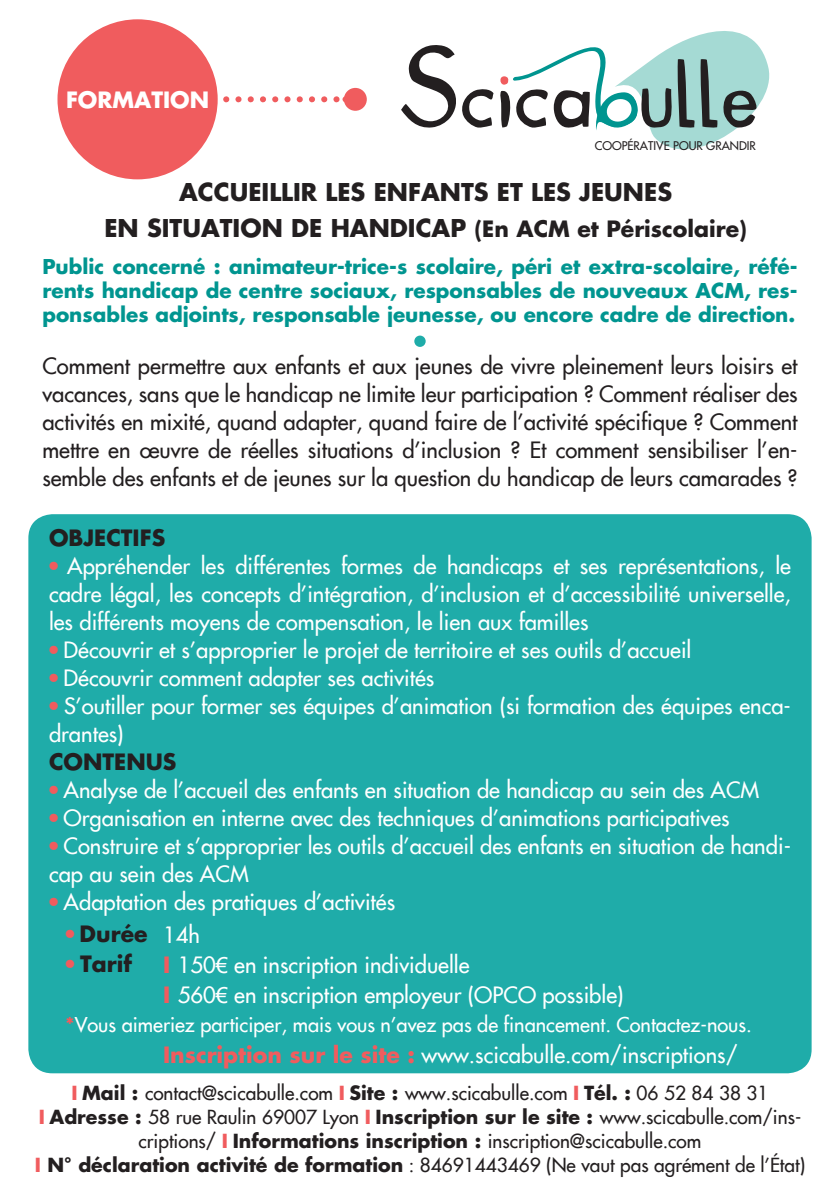
<style>
.page{position:relative;width:840px;height:1191px;background:#fff}
.page>*{position:absolute;margin:0;border:0;box-sizing:border-box;transform-origin:0 0}
.t1{font:700 24px/36px "Futura";color:#231f20;text-align:center}
.t2{font:22px/28px "Futura";color:#fff}
.t3{font:22px/28px "Futura";color:#231f20;text-align:justify}
.t4{font:700 22px "Futura";color:#231f20}
.t5{font:700 22px "Futura";color:#fff}
.t6{font:700 20px/24px "Futura";color:#009590;text-align:justify}
.t7{font:20px "Futura";color:#fff}
.t8{font:19px/24px "Futura";color:#231f20;text-align:center}
.t9{font:11.6px "Futura";color:#231f20}
.s1{font-size:22px}
.s2{font-family:"Futura Std";font-weight:700;font-stretch:condensed;color:#f05c5e}
.s3{font-weight:700;color:#f05c5e}
.s4{font-family:"Arial"}
.s5{font-family:"Futura Std";font-stretch:condensed;color:#f05c5e}
.s6{font-weight:700}
</style>
<div class="page">
<div style="left:28px;top:514px;width:783px;height:559px;background:#1faca9;border-radius:24px"></div>
<div style="left:344px;top:88px;width:22px;height:23px;background:#f05c5e;border-radius:50%"></div>
<svg style="left:217px;top:96px;width:122px;height:6px"></svg>
<div style="left:57px;top:19px;width:160px;height:160px;background:#f05c5e;border-radius:50%"></div>
<svg style="left:401px;top:45px;width:92px;height:83px"></svg>
<svg style="left:500px;top:31px;width:268px;height:119px"></svg>
<div style="left:414px;top:335px;width:11px;height:12px;background:#1faca9;border-radius:50%"></div>
<p class="t5" style="left:66px;top:91px;width:144px">FORMATION</p>
<p class="t9" style="left:594px;top:140px;width:163px">COOPÉRATIVE POUR GRANDIR</p>
<p class="t1" style="left:104px;top:176px;width:643px">ACCUEILLIR LES ENFANTS ET LES JEUNES<br>EN SITUATION DE HANDICAP <span class="s1">(En ACM et Périscolaire)</span></p>
<p class="t6" style="left:42px;top:256px;width:756px">Public concerné : animateur-trice-s scolaire, péri et extra-scolaire, réfé&shy;rents handicap de centre sociaux, responsables de nouveaux ACM, res&shy;ponsables adjoints, responsable jeunesse, ou encore cadre de direction.</p>
<p class="t3" style="left:42px;top:353px;width:756px">Comment permettre aux enfants et aux jeunes de vivre pleinement leurs loisirs et vacances, sans que le handicap ne limite leur participation ? Comment réaliser des activités en mixité, quand adapter, quand faire de l’activité spécifique ? Comment mettre en œuvre de réelles situations d’inclusion ? Et comment sensibiliser l’en&shy;semble des enfants et de jeunes sur la question du handicap de leurs camarades ?</p>
<p class="t4" style="left:49px;top:529px;width:118px">OBJECTIFS</p>
<p class="t2" style="left:49px;top:553px;width:743px;text-align:justify"><span class="s2">•</span> Appréhender les différentes formes de handicaps et ses représentations, le cadre légal, les concepts d’intégration, d’inclusion et d’accessibilité universelle, les différents moyens de compensation, le lien aux familles</p>
<p class="t2" style="left:49px;top:637px;width:643px"><span class="s2">•</span> Découvrir et s’approprier le projet de territoire et ses outils d’accueil</p>
<p class="t2" style="left:49px;top:665px;width:386px"><span class="s2">•</span> Découvrir comment adapter ses activités</p>
<p class="t2" style="left:49px;top:693px;width:743px"><span class="s2">•</span> S’outiller pour former ses équipes d’animation (si formation des équipes enca&shy;drantes)</p>
<p class="t4" style="left:49px;top:753px;width:129px">CONTENUS</p>
<p class="t2" style="left:49px;top:777px;width:711px"><span class="s2">•</span> Analyse de l’accueil des enfants en situation de handicap au sein des ACM</p>
<p class="t2" style="left:49px;top:805px;width:681px"><span class="s2">•</span> Organisation en interne avec des techniques d’animations participatives</p>
<p class="t2" style="left:49px;top:833px;width:743px"><span class="s2">•</span> Construire et s’approprier les outils d’accueil des enfants en situation de handi&shy;cap au sein des ACM</p>
<p class="t2" style="left:49px;top:889px;width:347px"><span class="s2">•</span> Adaptation des pratiques d’activités</p>
<p class="t2" style="left:163px;top:921px;width:462px;line-height:30px">14h<br><span class="s3">I</span> 150<span class="s4">€</span> en inscription individuelle<br><span class="s3">I</span> 560<span class="s4">€</span> en inscription employeur (OPCO possible)</p>
<p class="t2" style="left:163px;top:1042px;width:576px"><span class="s3">Inscription sur le site :</span> www.scicabulle.com/inscriptions/</p>
<p class="t4" style="left:65px;top:925px;width:83px"><span class="s5">•</span> Durée</p>
<p class="t4" style="left:65px;top:955px;width:68px"><span class="s5">•</span> Tarif</p>
<p class="t7" style="left:65px;top:1016px;width:688px"><span class="s3">*</span>Vous aimeriez participer, mais vous n’avez pas de financement. Contactez-nous.</p>
<p class="t8" style="left:35px;top:1082px;width:771px"><span class="s3">I</span> <span class="s6">Mail :</span> contact@scicabulle.com <span class="s3">I</span> <span class="s6">Site :</span> www.scicabulle.com <span class="s3">I</span> <span class="s6">Tél. :</span> 06 52 84 38 31<br><span class="s3">I</span> <span class="s6">Adresse :</span> 58 rue Raulin 69007 Lyon <span class="s3">I</span> <span class="s6">Inscription sur le site :</span> www.scicabulle.com/ins&shy;criptions/ <span class="s3">I</span> <span class="s6">Informations inscription :</span> inscription@scicabulle.com<br><span class="s3">I</span> <span class="s6">N° déclaration activité de formation</span> : 84691443469 (Ne vaut pas agrément de l’État)</p>
</div>
